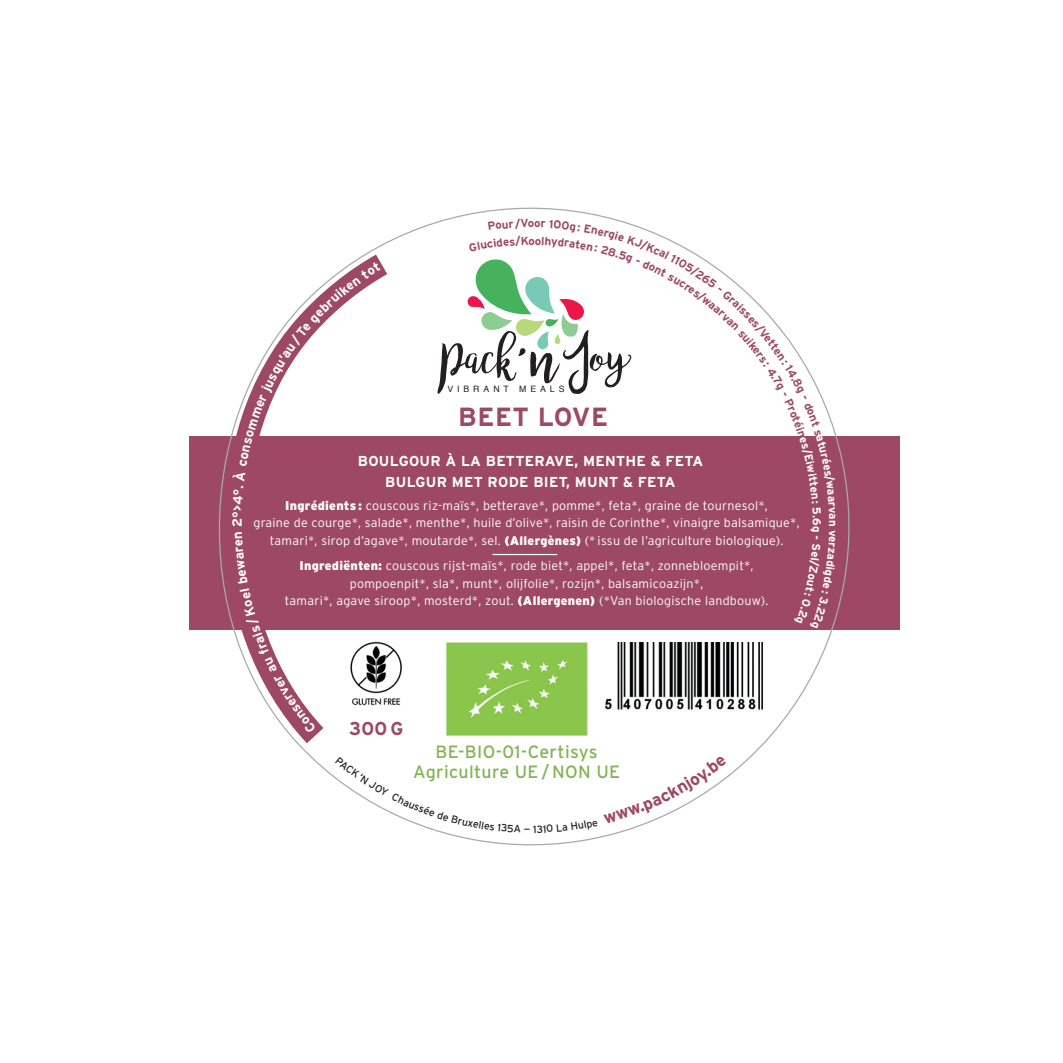
<style>
.page{position:relative;width:1063px;height:1063px;background:#fff}
.page>*{position:absolute;margin:0;border:0;box-sizing:border-box;transform-origin:0 0}
.t1{font:700 26.25px "Interstate";letter-spacing:.02em;color:#9d4966}
.t2{font:700 18.5px "Interstate";color:#9d4966}
.t3{font:17.75px "Interstate";letter-spacing:.02em;color:#81b454}
._03_Titre_salade{font:700 14.5px "Interstate";letter-spacing:.02em;color:#fff}
._01_ingrédients{font:300 12.5px/17.5px "Interstate";letter-spacing:.02em;color:#fff;text-align:center}
.t4{font:700 11.5px "Interstate";color:#9d4966}
.t5{font:700 11.5px "Interstate";color:#fff}
.t6{font:8.75px "Helvetica";letter-spacing:.45em;color:#231f20}
.s1{font-weight:900}
</style>
<div class="page">
<div style="left:190px;top:437px;width:710px;height:193px;background:#9d4966"></div>
<svg style="left:189px;top:207px;width:694px;height:639px"></svg>
<svg style="left:335px;top:755px;width:392px;height:78px"></svg>
<svg style="left:437px;top:218px;width:399px;height:410px"></svg>
<svg style="left:235px;top:532px;width:81px;height:201px"></svg>
<svg style="left:232px;top:261px;width:149px;height:265px"></svg>
<p class="t4" style="left:528px;top:217px;width:8px">o</p>
<p class="t4" style="left:529px;top:234px;width:8px">o</p>
<p class="t6" style="left:447px;top:383px;width:119px">VIBRANT MEALS</p>
<p class="t1" style="left:458px;top:402px;width:152px">BEET LOVE</p>
<p class="_03_Titre_salade" style="left:358px;top:453px;width:347px">BOULGOUR À LA BETTERAVE, MENTHE &amp; FETA</p>
<p class="_03_Titre_salade" style="left:385px;top:474px;width:292px">BULGUR MET RODE BIET, MUNT &amp; FETA</p>
<p class="_01_ingrédients" style="left:253px;top:496px;width:548px"><span class="s1">Ingrédients :</span> couscous riz-maïs*, betterave*, pomme*, feta*, graine de tournesol*,<br>graine de courge*, salade*, menthe*, huile d’olive*, raisin de Corinthe*, vinaigre balsamique*, tamari*, sirop d’agave*, moutarde*, sel. <span class="s1">(Allergènes)</span> (* issu de l’agriculture biologique).</p>
<p class="_01_ingrédients" style="left:285px;top:557px;width:485px"><span class="s1">Ingrediënten:</span> couscous rijst-maïs*, rode biet*, appel*, feta*, zonnebloempit*, pompoenpit*, sla*, munt*, olijfolie*, rozijn*, balsamicoazijn*,<br>tamari*, agave siroop*, mosterd*, zout. <span class="s1">(Allergenen)</span> (*Van biologische landbouw).</p>
<p class="t5" style="left:823px;top:526px;width:8px;rotate:90deg">g</p>
<p class="t2" style="left:349px;top:718px;width:56px">300G</p>
<p class="t3" style="left:436px;top:742px;width:163px">BE-BIO-01-Certisys</p>
<p class="t3" style="left:413px;top:762px;width:209px">Agriculture UE / NON UE</p>
</div>
